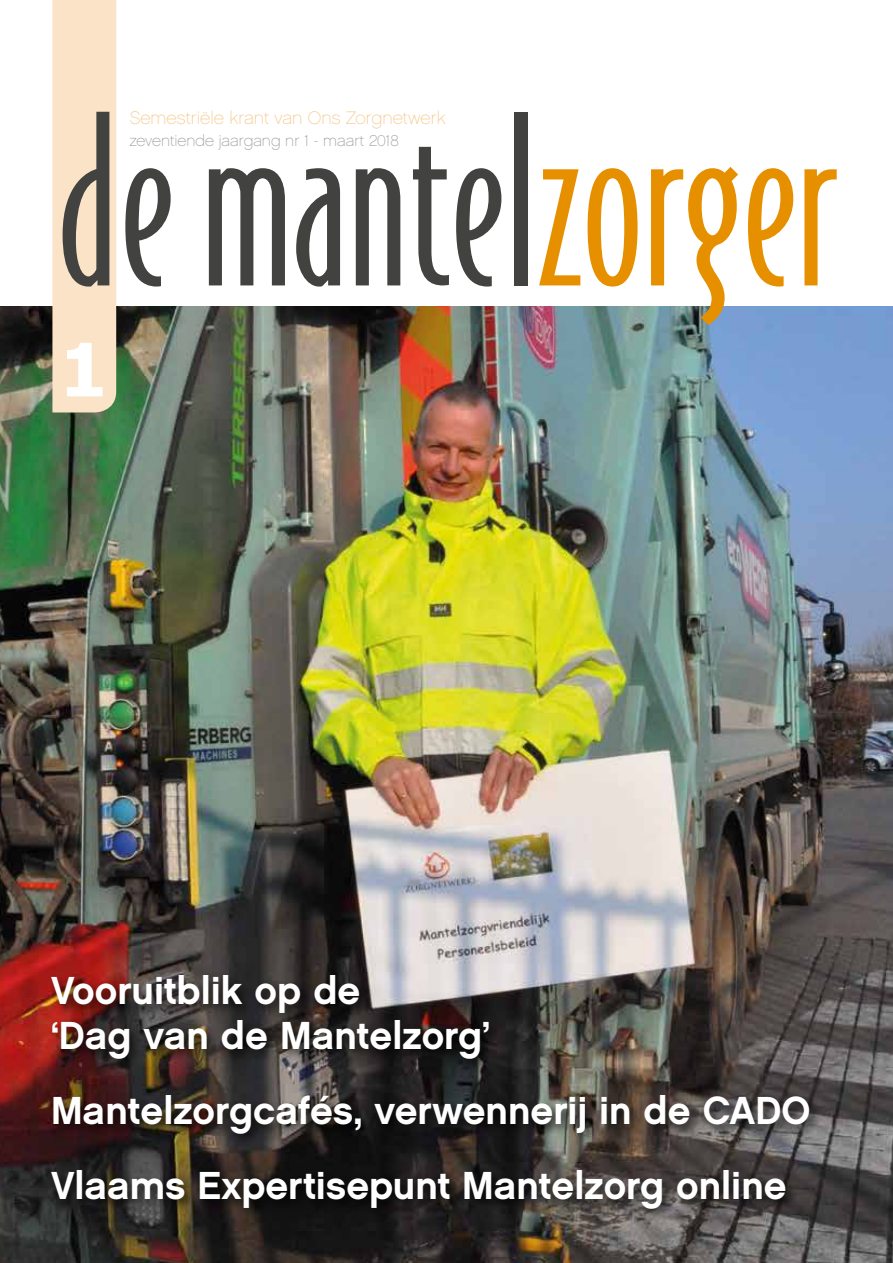
<style>
.page{position:relative;width:893px;height:1263px;background:#fff}
.page>*{position:absolute;margin:0;border:0;box-sizing:border-box;transform-origin:0 0}
.t1{font:225px "Bodega Sans Light Oldstyle";color:#424241}
.t2{font:700 73.5px "Verdana";color:#fff}
.t3{font:39px/45px "Chalet New York Nineteen Sixty";color:#fff}
.t4{font:18px "Chalet Paris Nineteen Sixty";color:#f5c88b}
.t5{font:15.75px "Chalet Paris Nineteen Sixty";color:#9d9d9c}
.s1{color:#e69000}
</style>
<div class="page">
<img style="left:0;top:306px;width:893px;height:957px">
<div style="left:47px;top:971px;width:776px;height:252px;background:#000;opacity:.75"></div>
<div style="left:52px;top:0;width:64px;height:412px;background:#fae3c6"></div>
<p class="t4" style="left:130px;top:107px;width:317px">Semestriële krant van Ons Zorgnetwerk</p>
<p class="t5" style="left:130px;top:132px;width:271px">zeventiende jaargang nr 1 - maart 2018</p>
<h1 class="t1" style="left:57px;top:73px;width:780px">de mantel<span class="s1">zorger</span></h1>
<h2 class="t2" style="left:57px;top:318px;width:54px">1</h2>
<p class="t3" style="left:51px;top:968px;width:440px">Vooruitblik op de<br>‘Dag van de Mantelzorg’</p>
<p class="t3" style="left:51px;top:1073px;width:761px;line-height:75px">Mantelzorgcafés, verwennerij in de CADO<br>Vlaams Expertisepunt Mantelzorg online</p>
</div>
